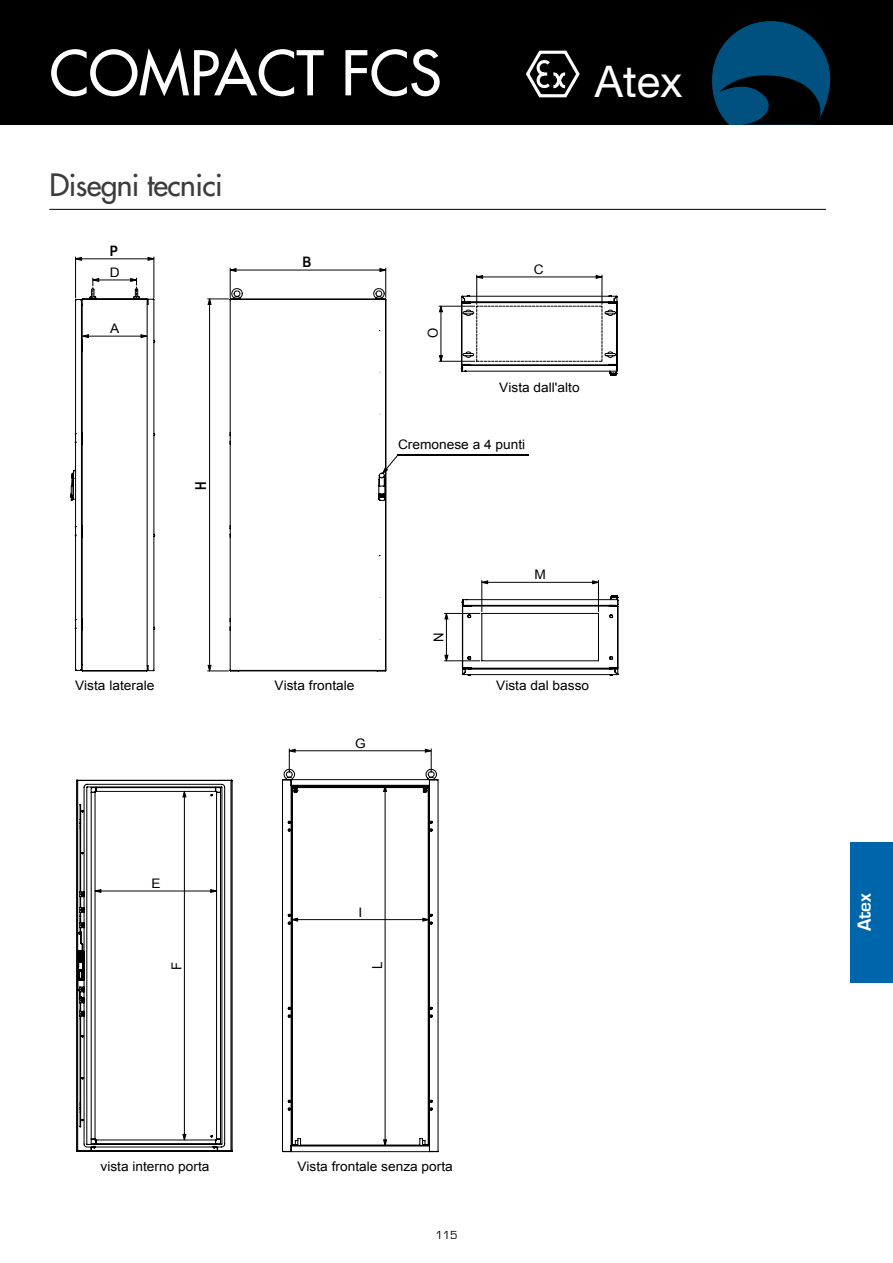
<style>
.page{position:relative;width:893px;height:1263px;background:#fff}
.page>*{position:absolute;margin:0;border:0;box-sizing:border-box;transform-origin:0 0}
.t1{font:60px "Futura";color:#fff}
.t2{font:43.5px "Helvetica Neue";color:#fff}
.t3{font:30px "Futura";letter-spacing:-.02em;color:#3c3c3b}
.t4{font:700 19.5px "Eurostile";color:#fff}
.t5{font:700 15.15px "Arial Narrow";color:#000;scale:.96 1}
.t6{font:700 14.4px "Arial Narrow";color:#000;scale:1.05 1}
.t7{font:700 14.4px "Arial Narrow";color:#000;scale:1.04 1}
.t8{font:13.65px "Arial";color:#000;scale:.96 1}
.t9{font:13.05px "Arial";color:#000;scale:1.04 1}
.t10{font:13.05px "Arial";color:#000;scale:1.05 1}
.t11{font:12px "Eurostile";color:#000}
</style>
<div class="page">
<div style="left:0;top:0;width:893px;height:124px;background:#000"></div>
<svg style="left:712px;top:21px;width:118px;height:103px"></svg>
<hr style="left:49px;top:209px;width:777px;height:1px;background:#000">
<hr style="left:75px;top:257px;width:1px;height:41px;background:#000">
<hr style="left:154px;top:257px;width:1px;height:41px;background:#000">
<svg style="left:92px;top:278px;width:45px;height:10px"></svg>
<svg style="left:75px;top:257px;width:79px;height:4px"></svg>
<svg style="left:229px;top:268px;width:374px;height:20px"></svg>
<svg style="left:71px;top:288px;width:548px;height:388px"></svg>
<svg style="left:49px;top:209px;width:20px;height:1px"></svg>
<svg style="left:289px;top:749px;width:143px;height:20px"></svg>
<svg style="left:76px;top:769px;width:362px;height:384px"></svg>
<div style="left:850px;top:842px;width:43px;height:140px;background:#0066ab"></div>
<svg style="left:526px;top:50px;width:54px;height:48px"></svg>
<h1 class="t1" style="left:49px;top:34px;width:394px">COMPACT FCS</h1>
<h2 class="t2" style="left:595px;top:50px;width:89px">Atex</h2>
<h3 class="t3" style="left:49px;top:165px;width:175px">Disegni tecnici</h3>
<p class="t7" style="left:110px;top:242px;width:9px">P</p>
<p class="t10" style="left:110px;top:264px;width:11px">D</p>
<p class="t9" style="left:110px;top:320px;width:10px">A</p>
<p class="t5" style="left:192px;top:490px;width:10px;rotate:-90deg">H</p>
<p class="t6" style="left:303px;top:253px;width:10px">B</p>
<p class="t8" style="left:424px;top:338px;width:12px;rotate:-90deg">O</p>
<p class="t10" style="left:534px;top:261px;width:11px">C</p>
<p class="t9" style="left:499px;top:379px;width:79px">Vista dall'alto</p>
<p class="t9" style="left:398px;top:436px;width:124px">Cremonese a 4 punti</p>
<p class="t8" style="left:430px;top:642px;width:11px;rotate:-90deg">N</p>
<p class="t10" style="left:535px;top:566px;width:12px">M</p>
<p class="t9" style="left:75px;top:677px;width:78px">Vista laterale</p>
<p class="t9" style="left:151px;top:875px;width:10px">E</p>
<p class="t8" style="left:168px;top:969px;width:10px;rotate:-90deg">F</p>
<p class="t9" style="left:275px;top:677px;width:78px">Vista frontale</p>
<p class="t9" style="left:355px;top:735px;width:12px">G</p>
<p class="t9" style="left:358px;top:903px;width:5px">I</p>
<p class="t8" style="left:368px;top:969px;width:9px;rotate:-90deg">L</p>
<p class="t9" style="left:496px;top:677px;width:91px">Vista dal basso</p>
<p class="t9" style="left:100px;top:1158px;width:106px">vista interno porta</p>
<p class="t9" style="left:297px;top:1158px;width:151px">Vista frontale senza porta</p>
<p class="t11" style="left:435px;top:1229px;width:24px">115</p>
<h3 class="t4" style="left:854px;top:931px;width:39px;rotate:-90deg">Atex</h3>
</div>
